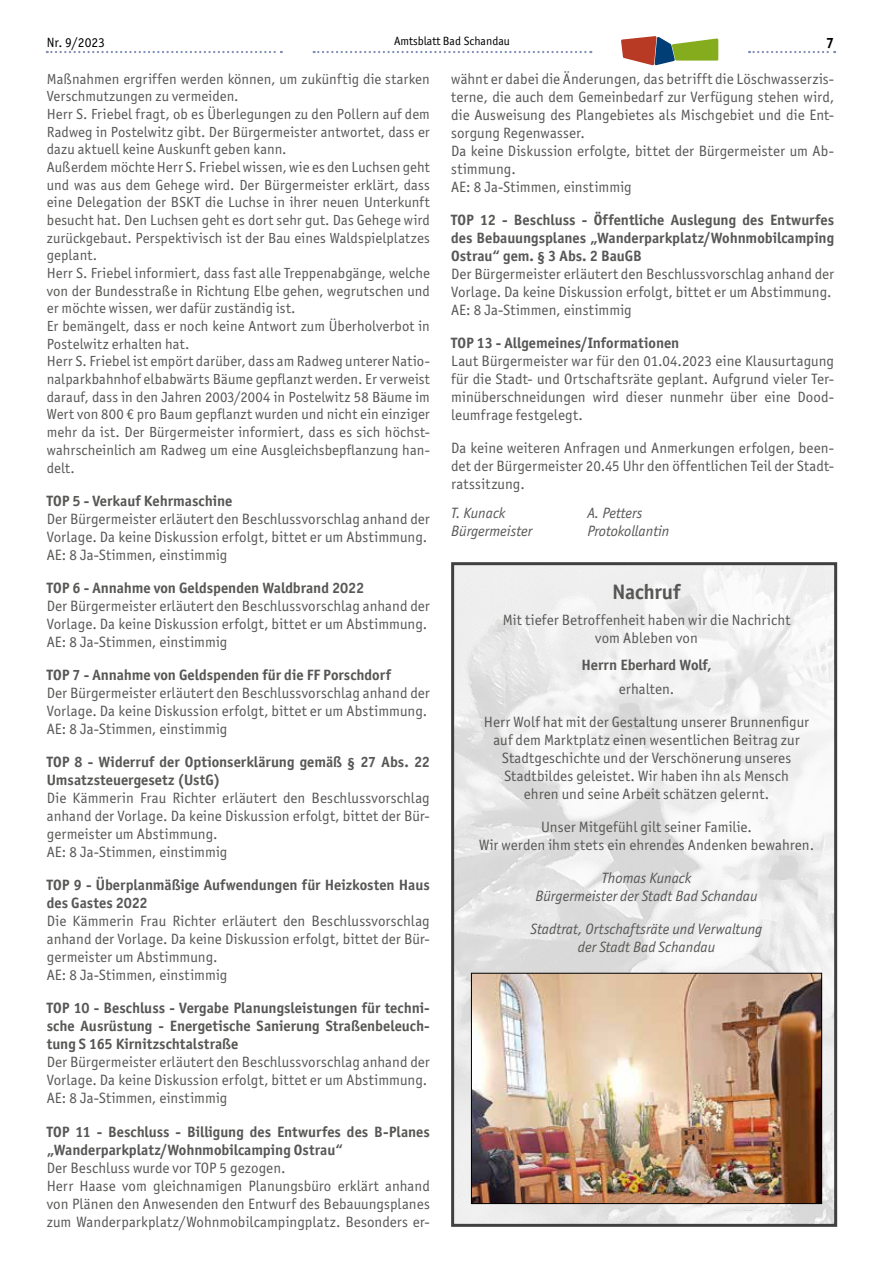
<style>
.page{position:relative;width:881px;height:1263px;background:#fff}
.page>*{position:absolute;margin:0;border:0;box-sizing:border-box;transform-origin:0 0}
.t1{font:700 21px "Officina San ITC";letter-spacing:-.01em;color:#575756}
.t2{font:15px/18px "Officina San ITC";letter-spacing:.005em;color:#575756}
.t3{font:700 15px/18px "Officina San ITC";color:#575756}
.t4{font:italic 15px/18px "Officina San ITC";color:#575756;text-align:center}
.t5{font:700 15px "Officina San ITC";color:#000}
.t6{font:14.7px/17.7px "Officina San ITC";letter-spacing:.01em;color:#575756}
.t7{font:13.5px "Officina San ITC";color:#000}
.t8{font:12px "Officina San ITC";color:#000}
</style>
<div class="page">
<svg style="left:313px;top:51px;width:278px;height:2px"></svg>
<svg style="left:47px;top:51px;width:235px;height:2px"></svg>
<svg style="left:748px;top:51px;width:86px;height:2px"></svg>
<svg style="left:621px;top:36px;width:97px;height:29px"></svg>
<img style="left:455px;top:566px;width:377px;height:657px">
<img style="left:473px;top:975px;width:346px;height:227px">
<div style="left:471px;top:973px;width:350px;height:231px;border:1px solid #000"></div>
<p class="t7" style="left:47px;top:34px;width:60px">Nr. 9/2023</p>
<p class="t8" style="left:394px;top:34px;width:117px">Amtsblatt Bad Schandau</p>
<p class="t5" style="left:825px;top:34px;width:10px">7</p>
<p class="t2" style="left:451px;top:70px;width:384px">wähnt er dabei die Änderungen, das betrifft die Löschwasserzis&shy;terne, die auch dem Gemeinbedarf zur Verfügung stehen wird, die Ausweisung des Plangebietes als Mischgebiet und die Ent&shy;sorgung Regenwasser.<br>Da keine Diskussion erfolgte, bittet der Bürgermeister um Ab&shy;stimmung.<br>AE: 8 Ja-Stimmen, einstimmig</p>
<p class="t3" style="left:451px;top:211px;width:384px;text-align:justify">TOP 12 - Beschluss - Öffentliche Auslegung des Entwurfes des Bebauungsplanes „Wanderparkplatz/Wohnmobilcamping Ostrau“ gem. § 3 Abs. 2 BauGB</p>
<p class="t2" style="left:451px;top:265px;width:384px">Der Bürgermeister erläutert den Beschlussvorschlag anhand der<br>Vorlage. Da keine Diskussion erfolgt, bittet er um Abstimmung.<br>AE: 8 Ja-Stimmen, einstimmig</p>
<p class="t3" style="left:451px;top:334px;width:229px">TOP 13 - Allgemeines/Informationen</p>
<p class="t2" style="left:451px;top:352px;width:384px;text-align:justify">Laut Bürgermeister war für den 01.04.2023 eine Klausurtagung für die Stadt- und Ortschaftsräte geplant. Aufgrund vieler Ter&shy;minüberschneidungen wird dieser nunmehr über eine Dood&shy;leumfrage festgelegt.</p>
<p class="t2" style="left:451px;top:439px;width:384px;text-align:justify">Da keine weiteren Anfragen und Anmerkungen erfolgen, been&shy;det der Bürgermeister 20.45 Uhr den öffentlichen Teil der Stadt&shy;ratssitzung.</p>
<p class="t4" style="left:451px;top:504px;width:56px">T. Kunack</p>
<p class="t4" style="left:587px;top:504px;width:56px">A. Petters</p>
<p class="t4" style="left:451px;top:521px;width:83px">Bürgermeister</p>
<p class="t4" style="left:587px;top:521px;width:84px">Protokollantin</p>
<p class="t6" style="left:47px;top:70px;width:384px">Maßnahmen ergriffen werden können, um zukünftig die starken Verschmutzungen zu vermeiden.<br>Herr S. Friebel fragt, ob es Überlegungen zu den Pollern auf dem Radweg in Postelwitz gibt. Der Bürgermeister antwortet, dass er dazu aktuell keine Auskunft geben kann.<br>Außerdem möchte Herr S. Friebel wissen, wie es den Luchsen geht und was aus dem Gehege wird. Der Bürgermeister erklärt, dass eine Delegation der BSKT die Luchse in ihrer neuen Unterkunft besucht hat. Den Luchsen geht es dort sehr gut. Das Gehege wird zurückgebaut. Perspektivisch ist der Bau eines Waldspielplatzes geplant.<br>Herr S. Friebel informiert, dass fast alle Treppenabgänge, welche von der Bundesstraße in Richtung Elbe gehen, wegrutschen und er möchte wissen, wer dafür zuständig ist.<br>Er bemängelt, dass er noch keine Antwort zum Überholverbot in Postelwitz erhalten hat.<br>Herr S. Friebel ist empört darüber, dass am Radweg unterer Natio&shy;nalparkbahnhof elbabwärts Bäume gepflanzt werden. Er verweist darauf, dass in den Jahren 2003/2004 in Postelwitz 58 Bäume im Wert von 800 € pro Baum gepflanzt wurden und nicht ein einziger mehr da ist. Der Bürgermeister informiert, dass es sich höchst&shy;wahrscheinlich am Radweg um eine Ausgleichsbepflanzung han&shy;delt.</p>
<p class="t3" style="left:47px;top:492px;width:187px">TOP 5 - Verkauf Kehrmaschine</p>
<p class="t2" style="left:47px;top:510px;width:384px">Der Bürgermeister erläutert den Beschlussvorschlag anhand der<br>Vorlage. Da keine Diskussion erfolgt, bittet er um Abstimmung.<br>AE: 8 Ja-Stimmen, einstimmig</p>
<p class="t3" style="left:47px;top:579px;width:318px">TOP 6 - Annahme von Geldspenden Waldbrand 2022</p>
<p class="t2" style="left:47px;top:597px;width:384px">Der Bürgermeister erläutert den Beschlussvorschlag anhand der<br>Vorlage. Da keine Diskussion erfolgt, bittet er um Abstimmung.<br>AE: 8 Ja-Stimmen, einstimmig</p>
<p class="t3" style="left:47px;top:666px;width:345px">TOP 7 - Annahme von Geldspenden für die FF Porschdorf</p>
<p class="t2" style="left:47px;top:684px;width:384px">Der Bürgermeister erläutert den Beschlussvorschlag anhand der<br>Vorlage. Da keine Diskussion erfolgt, bittet er um Abstimmung.<br>AE: 8 Ja-Stimmen, einstimmig</p>
<p class="t3" style="left:47px;top:753px;width:384px">TOP 8 - Widerruf der Optionserklärung gemäß § 27 Abs. 22<br>Umsatzsteuergesetz (UstG)</p>
<p class="t2" style="left:47px;top:789px;width:384px">Die Kämmerin Frau Richter erläutert den Beschlussvorschlag anhand der Vorlage. Da keine Diskussion erfolgt, bittet der Bür&shy;germeister um Abstimmung.<br>AE: 8 Ja-Stimmen, einstimmig</p>
<p class="t3" style="left:47px;top:876px;width:384px">TOP 9 - Überplanmäßige Aufwendungen für Heizkosten Haus des Gastes 2022</p>
<p class="t2" style="left:47px;top:912px;width:384px">Die Kämmerin Frau Richter erläutert den Beschlussvorschlag anhand der Vorlage. Da keine Diskussion erfolgt, bittet der Bür&shy;germeister um Abstimmung.<br>AE: 8 Ja-Stimmen, einstimmig</p>
<p class="t3" style="left:47px;top:999px;width:384px;text-align:justify">TOP 10 - Beschluss - Vergabe Planungsleistungen für techni&shy;sche Ausrüstung - Energetische Sanierung Straßenbeleuch&shy;tung S 165 Kirnitzschtalstraße</p>
<p class="t2" style="left:47px;top:1053px;width:384px">Der Bürgermeister erläutert den Beschlussvorschlag anhand der<br>Vorlage. Da keine Diskussion erfolgt, bittet er um Abstimmung.<br>AE: 8 Ja-Stimmen, einstimmig</p>
<p class="t3" style="left:47px;top:1122px;width:384px">TOP 11 - Beschluss - Billigung des Entwurfes des B-Planes „Wanderparkplatz/Wohnmobilcamping Ostrau“</p>
<p class="t2" style="left:47px;top:1158px;width:384px">Der Beschluss wurde vor TOP 5 gezogen.<br>Herr Haase vom gleichnamigen Planungsbüro erklärt anhand von Plänen den Anwesenden den Entwurf des Bebauungsplanes zum Wanderparkplatz/Wohnmobilcampingplatz. Besonders er-</p>
<h1 class="t1" style="left:612px;top:578px;width:69px">Nachruf</h1>
<p class="t2" style="left:502px;top:611px;width:289px;text-align:center">Mit tiefer Betroffenheit haben wir die Nachricht vom Ableben von</p>
<p class="t3" style="left:581px;top:655px;width:132px">Herrn Eberhard Wolf,</p>
<p class="t2" style="left:618px;top:680px;width:57px">erhalten.</p>
<p class="t2" style="left:483px;top:713px;width:327px;text-align:center">Herr Wolf hat mit der Gestaltung unserer Brunnenfigur auf dem Marktplatz einen wesentlichen Beitrag zur Stadtgeschichte und der Verschönerung unseres Stadtbildes geleistet. Wir haben ihn als Mensch<br>ehren und seine Arbeit schätzen gelernt.</p>
<p class="t2" style="left:479px;top:818px;width:336px;text-align:center">Unser Mitgefühl gilt seiner Familie.<br>Wir werden ihm stets ein ehrendes Andenken bewahren.</p>
<p class="t4" style="left:535px;top:869px;width:223px">Thomas Kunack<br>Bürgermeister der Stadt Bad Schandau</p>
<p class="t4" style="left:530px;top:920px;width:233px">Stadtrat, Ortschaftsräte und Verwaltung der Stadt Bad Schandau</p>
</div>
